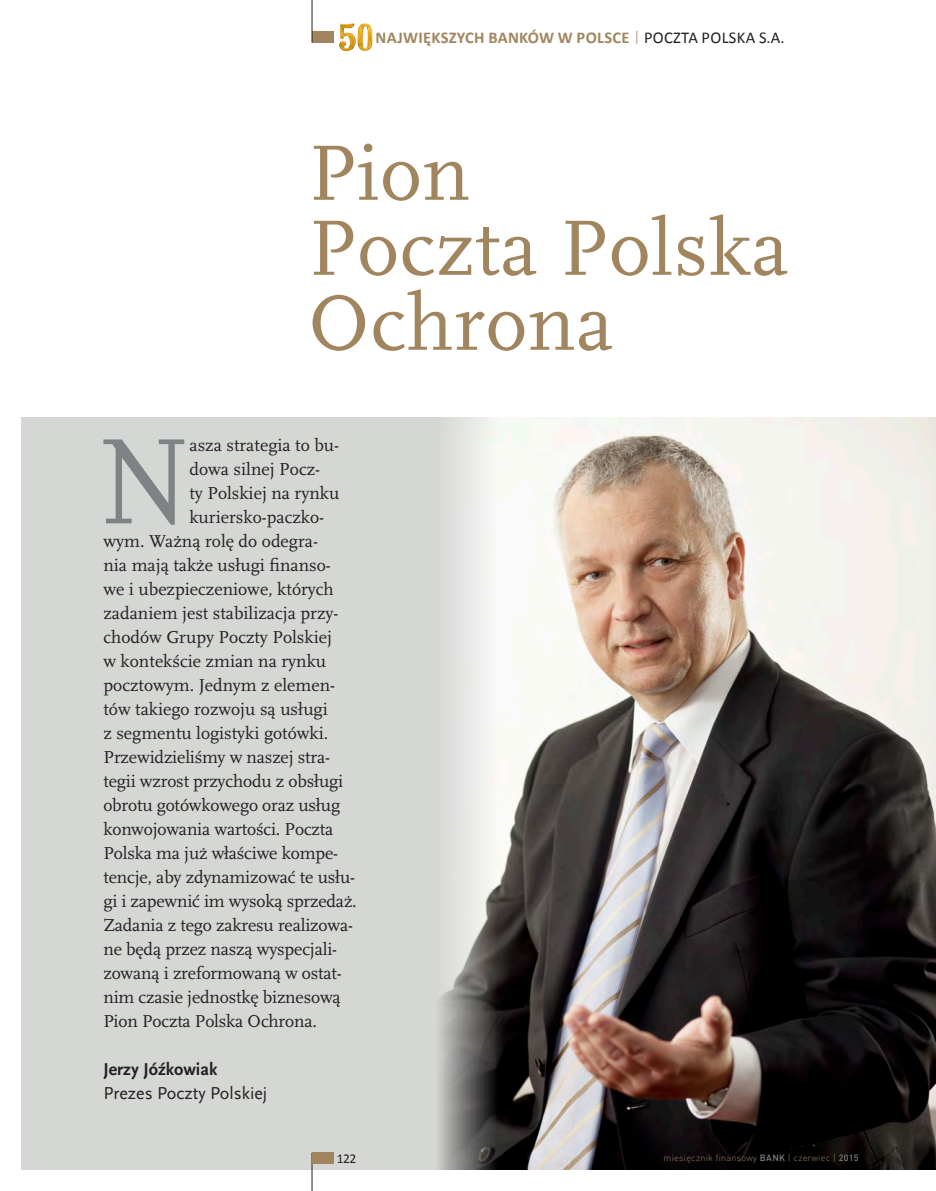
<style>
.page{position:relative;width:936px;height:1191px;background:#fff}
.page>*{position:absolute;margin:0;border:0;box-sizing:border-box;transform-origin:0 0}
.body{font:127.05px "Scala Pro";color:#808285}
.Tytuł_główny{font:81.75px "Scala Pro";letter-spacing:.01em;color:#a1855e}
.body-2{font:18px/24px "Scala Pro";letter-spacing:-.01em;color:#231f20}
.body-3{font:18px "Scala Sans Pro";color:#231f20}
.body-4{font:700 18px "Scala Sans Pro";color:#231f20}
.t1{font:700 16.5px "Calibri";letter-spacing:.02em;color:#a1855e}
.t2{font:13.5px "Calibri";color:#231f20}
.t3{font:300 9px "DINPL";letter-spacing:.03em;color:#a1855e}
.s1{font-weight:400;font-size:14.7px;color:#c2ad92}
.s2{font-weight:400;color:#231f20}
.s3{font-weight:500;color:#808285}
</style>
<div class="page">
<div style="left:21px;top:417px;width:885px;height:752px;background:#d5d7d4"></div>
<img style="left:439px;top:417px;width:496px;height:752px">
<hr style="left:311px;top:1152px;width:1px;height:39px;background:#231f20">
<div style="left:312px;top:1152px;width:21px;height:11px;background:#a1855e"></div>
<div style="left:312px;top:31px;width:21px;height:12px;background:#a1855e"></div>
<hr style="left:311px;top:0;width:1px;height:43px;background:#231f20">
<img style="left:333px;top:23px;width:40px;height:29px">
<p class="t1" style="left:375px;top:26px;width:410px">NAJWIĘKSZYCH BANKÓW W POLSCE <span class="s1">|</span> <span class="s2">POCZTA POLSKA S.A.</span></p>
<p class="Tytuł_główny" style="left:308px;top:126px;width:163px">Pion</p>
<p class="Tytuł_główny" style="left:308px;top:201px;width:482px">Poczta Polska</p>
<p class="Tytuł_główny" style="left:308px;top:276px;width:307px">Ochrona</p>
<p class="body" style="left:97px;top:409px;width:95px">N</p>
<p class="body-2" style="left:189px;top:434px;width:151px">asza strategia to bu-</p>
<p class="body-2" style="left:189px;top:457px;width:132px">dowa silnej Pocz-</p>
<p class="body-2" style="left:189px;top:481px;width:151px">ty Polskiej na rynku</p>
<p class="body-2" style="left:189px;top:505px;width:136px">kuriersko-paczko-</p>
<p class="body-2" style="left:103px;top:529px;width:216px">wym. Ważną rolę do odegra-</p>
<p class="body-2" style="left:103px;top:553px;width:229px">nia mają także usługi finanso-</p>
<p class="body-2" style="left:103px;top:577px;width:232px">we i ubezpieczeniowe, których</p>
<p class="body-2" style="left:103px;top:601px;width:236px">zadaniem jest stabilizacja przy-</p>
<p class="body-2" style="left:103px;top:625px;width:230px">chodów Grupy Poczty Polskiej</p>
<p class="body-2" style="left:103px;top:649px;width:224px">w kontekście zmian na rynku</p>
<p class="body-2" style="left:103px;top:673px;width:233px">pocztowym. Jednym z elemen-</p>
<p class="body-2" style="left:103px;top:697px;width:226px">tów takiego rozwoju są usługi</p>
<p class="body-2" style="left:103px;top:721px;width:226px">z segmentu logistyki gotówki.</p>
<p class="body-2" style="left:103px;top:745px;width:255px">Przewidzieliśmy w naszej stra&shy;tegii wzrost przychodu z obsługi obrotu gotówkowego oraz usług konwojowania wartości. Poczta<br>Polska ma już właściwe kompe&shy;tencje, aby zdynamizować te usłu&shy;gi i zapewnić im wysoką sprzedaż.<br>Zadania z tego zakresu realizowa&shy;ne będą przez naszą wyspecjali&shy;zowaną i zreformowaną w ostat&shy;nim czasie jednostkę biznesową<br>Pion Poczta Polska Ochrona.</p>
<p class="body-4" style="left:103px;top:1059px;width:115px">Jerzy Jóźkowiak</p>
<p class="body-3" style="left:103px;top:1083px;width:165px">Prezes Poczty Polskiej</p>
<p class="t2" style="left:337px;top:1149px;width:21px">122</p>
<p class="t3" style="left:663px;top:1152px;width:197px">miesięcznik finansowy <span class="s3">BANK</span> | czerwiec | <span class="s3">2015</span></p>
</div>
